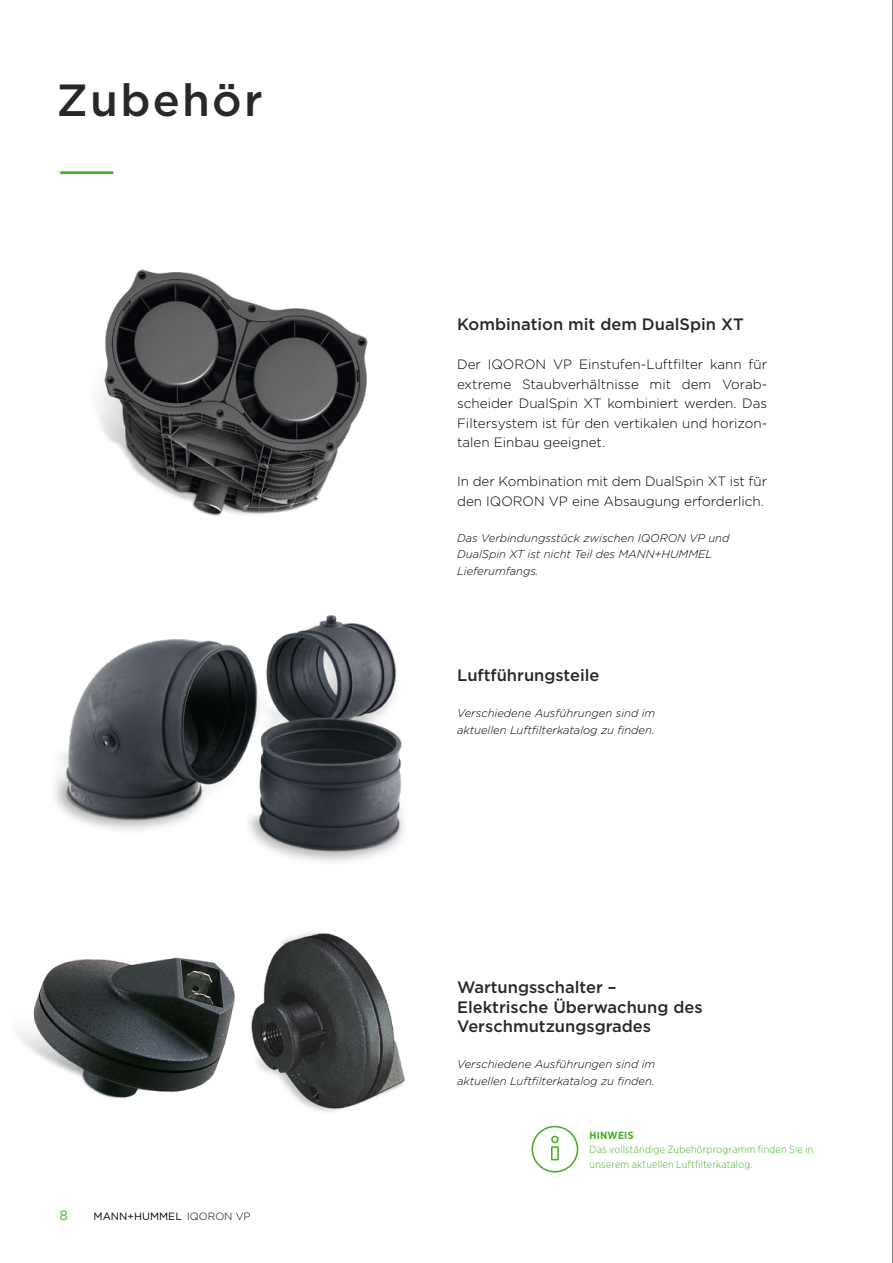
<style>
.page{position:relative;width:893px;height:1263px;background:#fff}
.page>*{position:absolute;margin:0;border:0;box-sizing:border-box;transform-origin:0 0}
.MH_Headline_1___30_pt_strong{font:500 45px "Gotham";letter-spacing:.05em;color:#282827}
.Headline_4___11pt_strong{font:500 16.5px/19.5px "Gotham";color:#282827}
.Copy___9pt_Align_left{font:300 13.5px/19.5px "Gotham";color:#000;text-align:justify}
.t1{font:13.5px "Gotham";color:#46af28}
.Captions___7_5pt_align_left{font:italic 300 11.25px/16.5px "Gotham";color:#000}
.Annotations___green{font:300 10.5px/14.9px "Gotham Narrow";letter-spacing:.02em;color:#46af28}
.t2{font:10.5px "Gotham";color:#000}
.Annotations_HEAD___green{font:700 10.5px "Gotham Narrow";letter-spacing:.025em;color:#46af28}
.s1{font-weight:300}
</style>
<div class="page">
<svg style="left:531px;top:1126px;width:47px;height:46px"></svg>
<img style="left:97px;top:269px;width:271px;height:247px">
<img style="left:55px;top:615px;width:349px;height:247px">
<img style="left:17px;top:957px;width:218px;height:142px">
<img style="left:251px;top:931px;width:154px;height:181px">
<hr style="left:60px;top:171px;width:53px;height:3px;background:#46af28">
<hr style="left:892px;top:0;width:1px;height:1263px;background:#000">
<p class="MH_Headline_1___30_pt_strong" style="left:56px;top:74px;width:208px">Zubehör</p>
<p class="t1" style="left:60px;top:1207px;width:10px">8</p>
<p class="t2" style="left:94px;top:1210px;width:159px">MANN+HUMMEL <span class="s1">IQORON VP</span></p>
<p class="Headline_4___11pt_strong" style="left:457px;top:314px;width:288px">Kombination mit dem DualSpin XT</p>
<p class="Copy___9pt_Align_left" style="left:457px;top:354px;width:312px">Der IQORON VP Einstufen-Luftfilter kann für extreme Staubverhältnisse mit dem Vorab&shy;scheider DualSpin XT kombiniert werden. Das Filtersystem ist für den vertikalen und horizon&shy;talen Einbau geeignet.</p>
<p class="Copy___9pt_Align_left" style="left:457px;top:471px;width:312px">In der Kombination mit dem DualSpin XT ist für den IQORON VP eine Absaugung erforderlich.</p>
<p class="Captions___7_5pt_align_left" style="left:457px;top:529px;width:274px">Das Verbindungsstück zwischen IQORON VP und<br>DualSpin XT ist nicht Teil des MANN+HUMMEL<br>Lieferumfangs.</p>
<p class="Headline_4___11pt_strong" style="left:457px;top:665px;width:144px">Luftführungsteile</p>
<p class="Captions___7_5pt_align_left" style="left:457px;top:705px;width:200px">Verschiedene Ausführungen sind im aktuellen Luftfilterkatalog zu finden.</p>
<p class="Headline_4___11pt_strong" style="left:457px;top:977px;width:247px">Wartungsschalter –<br>Elektrische Überwachung des<br>Verschmutzungsgrades</p>
<p class="Captions___7_5pt_align_left" style="left:457px;top:1056px;width:200px">Verschiedene Ausführungen sind im aktuellen Luftfilterkatalog zu finden.</p>
<p class="Annotations_HEAD___green" style="left:590px;top:1128px;width:45px">HINWEIS</p>
<p class="Annotations___green" style="left:590px;top:1142px;width:225px">Das vollständige Zubehörprogramm finden Sie in unserem aktuellen Luftfilterkatalog.</p>
</div>
